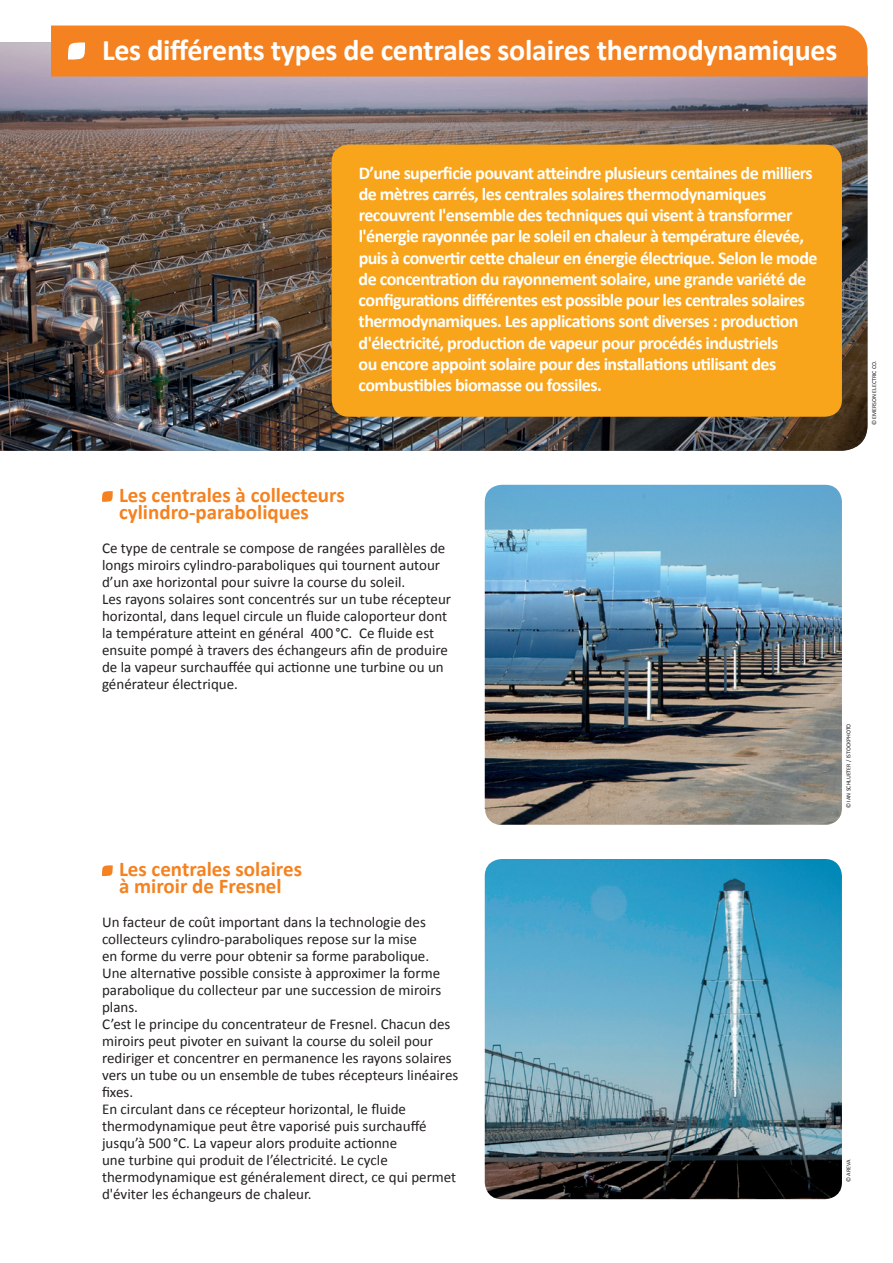
<style>
.page{position:relative;width:893px;height:1263px;background:#fff}
.page>*{position:absolute;margin:0;border:0;box-sizing:border-box;transform-origin:0 0}
.t1{font:700 30px "Calibri";letter-spacing:-.01em;color:#fff}
.t2{font:700 21px/17px "Calibri";color:#f58220}
.t3{font:700 18px/21.3px "Calibri";letter-spacing:-.03em;color:#fff}
.t4{font:15px/17px "Calibri";color:#231f20}
.t5{font:6px "Calibri";color:#231f20}
</style>
<div class="page">
<img style="left:0;top:43px;width:867px;height:408px">
<div style="left:51px;top:26px;width:816px;height:51px;background:#f58220"></div>
<div style="left:332px;top:145px;width:510px;height:272px;background:#f9a51b;border-radius:17px"></div>
<svg style="left:102px;top:491px;width:11px;height:11px"></svg>
<svg style="left:102px;top:865px;width:11px;height:11px"></svg>
<img style="left:485px;top:485px;width:357px;height:340px">
<img style="left:485px;top:859px;width:357px;height:340px">
<h1 class="t1" style="left:102px;top:31px;width:737px">Les différents types de centrales solaires thermodynamiques</h1>
<p class="t3" style="left:359px;top:161px;width:460px">D’une superficie pouvant atteindre plusieurs centaines de milliers de mètres carrés, les centrales solaires thermodynamiques recouvrent l'ensemble des techniques qui visent à transformer l'énergie rayonnée par le soleil en chaleur à température élevée, puis à convertir cette chaleur en énergie électrique. Selon le mode de concentration du rayonnement solaire, une grande variété de configurations différentes est possible pour les centrales solaires thermodynamiques. Les applications sont diverses : production d'électricité, production de vapeur pour procédés industriels<br>ou encore appoint solaire pour des installations utilisant des combustibles biomasse ou fossiles.</p>
<h2 class="t2" style="left:119px;top:485px;width:227px">Les centrales à collecteurs cylindro-paraboliques</h2>
<p class="t4" style="left:102px;top:539px;width:351px">Ce type de centrale se compose de rangées parallèles de longs miroirs cylindro-paraboliques qui tournent autour d’un axe horizontal pour suivre la course du soleil.<br>Les rayons solaires sont concentrés sur un tube récepteur horizontal, dans lequel circule un fluide caloporteur dont la température atteint en général 400°C. Ce fluide est ensuite pompé à travers des échangeurs afin de produire de la vapeur surchauffée qui actionne une turbine ou un générateur électrique.</p>
<h2 class="t2" style="left:119px;top:859px;width:185px">Les centrales solaires à miroir de Fresnel</h2>
<p class="t4" style="left:102px;top:913px;width:358px">Un facteur de coût important dans la technologie des collecteurs cylindro-paraboliques repose sur la mise<br>en forme du verre pour obtenir sa forme parabolique.<br>Une alternative possible consiste à approximer la forme parabolique du collecteur par une succession de miroirs plans.<br>C’est le principe du concentrateur de Fresnel. Chacun des miroirs peut pivoter en suivant la course du soleil pour rediriger et concentrer en permanence les rayons solaires vers un tube ou un ensemble de tubes récepteurs linéaires fixes.<br>En circulant dans ce récepteur horizontal, le fluide thermodynamique peut être vaporisé puis surchauffé jusqu’à 500°C. La vapeur alors produite actionne<br>une turbine qui produit de l’électricité. Le cycle thermodynamique est généralement direct, ce qui permet d'éviter les échangeurs de chaleur.</p>
<p class="t5" style="left:870px;top:425px;width:66px;rotate:-90deg">© Emerson Electric Co.</p>
<p class="t5" style="left:845px;top:808px;width:86px;rotate:-90deg">© Ian Schlueter / iStockPhoto</p>
<p class="t5" style="left:845px;top:1182px;width:24px;rotate:-90deg">© Areva</p>
</div>
